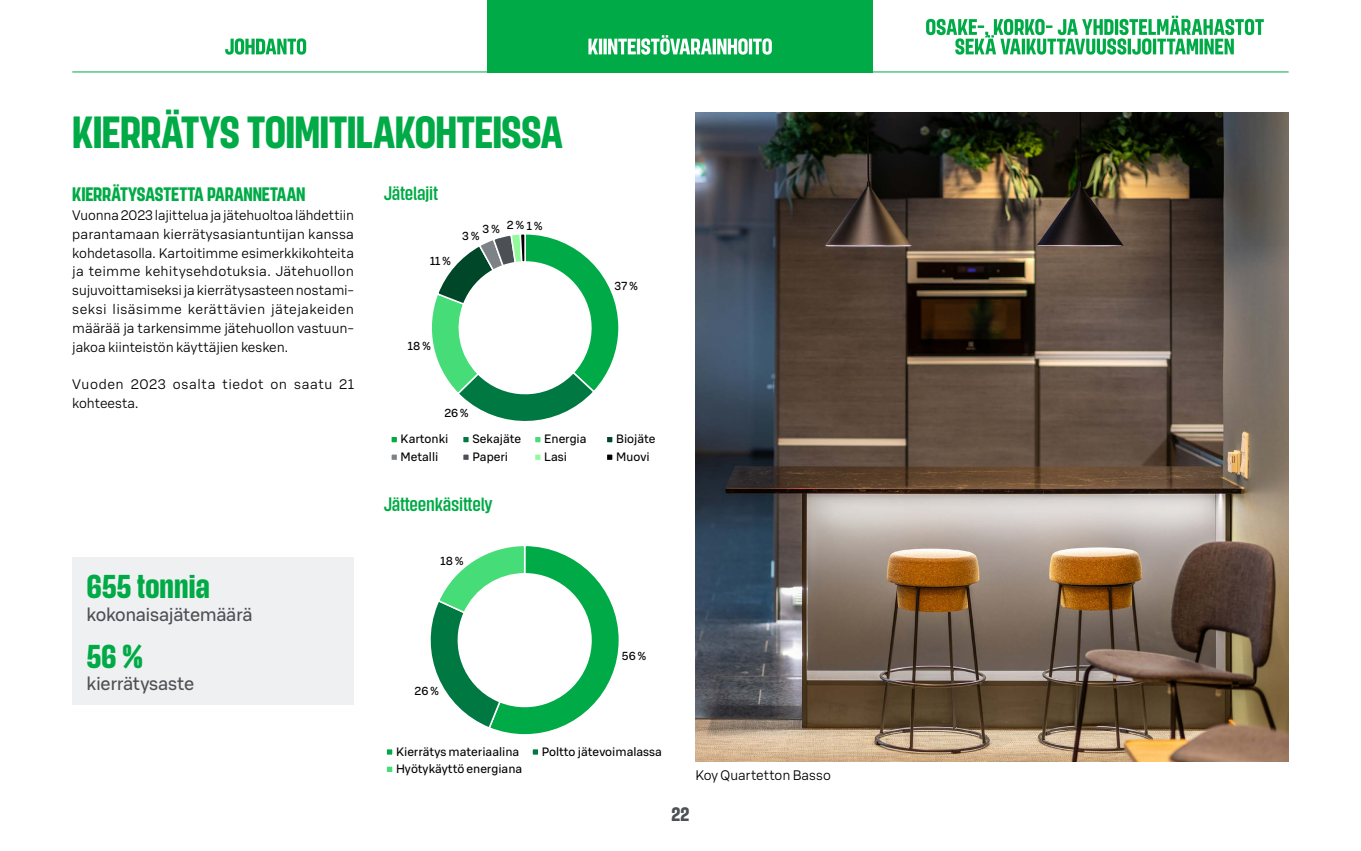
<style>
.page{position:relative;width:1361px;height:851px;background:#fff}
.page>*{position:absolute;margin:0;border:0;box-sizing:border-box;transform-origin:0 0}
.H2_Otsikko_A{font:700 45px "S Bonus Display";letter-spacing:-.01em;color:#00aa46}
.vihreä_nosto{font:700 33px "S Bonus Display";letter-spacing:-.015em;color:#00aa46}
.H3_Otsikko_B{font:700 19.5px "S Bonus Display";letter-spacing:-.005em;color:#00aa46}
.t1{font:600 19.5px "S Bonus Display";letter-spacing:-.015em;color:#00aa46}
.t2{font:700 19.5px "S Bonus Display";color:#4b5055}
.vihreän_noston_pari{font:18px "S Bonus UX";letter-spacing:-.02em;color:#4b5055}
.P_Leipis{font:300 13.5px/18.8px "S Bonus UX";color:#000;text-align:justify}
.P_Leipis-2{font:300 13.5px/18.8px "S Bonus UX";letter-spacing:.04em;color:#000}
.t3{font:11.85px "S Bonus UX";color:#000}
.t4{font:11.4px "S Bonus UX";letter-spacing:.005em;color:#000}
</style>
<div class="page">
<div style="left:487px;top:0;width:386px;height:72px;background:#00aa46"></div>
<svg style="left:225px;top:38px;width:81px;height:17px"></svg>
<svg style="left:588px;top:35px;width:184px;height:20px"></svg>
<svg style="left:926px;top:16px;width:337px;height:39px"></svg>
<hr style="left:72px;top:72px;width:1216px;height:1px;background:#00aa46">
<svg style="left:432px;top:234px;width:187px;height:187px"></svg>
<div style="left:391px;top:436px;width:7px;height:7px;background:#00aa46"></div>
<div style="left:390px;top:435px;width:8px;height:9px;border:2px solid #fff"></div>
<div style="left:462px;top:436px;width:7px;height:7px;background:#007841"></div>
<div style="left:462px;top:435px;width:8px;height:9px;border:2px solid #fff"></div>
<div style="left:534px;top:436px;width:7px;height:7px;background:#46dc78"></div>
<div style="left:534px;top:435px;width:8px;height:9px;border:2px solid #fff"></div>
<div style="left:606px;top:436px;width:7px;height:7px;background:#004628"></div>
<div style="left:605px;top:435px;width:9px;height:9px;border:2px solid #fff"></div>
<svg style="left:391px;top:454px;width:6px;height:6px"></svg>
<svg style="left:463px;top:454px;width:6px;height:6px"></svg>
<svg style="left:535px;top:454px;width:6px;height:6px"></svg>
<svg style="left:607px;top:454px;width:6px;height:6px"></svg>
<svg style="left:430px;top:546px;width:189px;height:189px"></svg>
<div style="left:385px;top:747px;width:9px;height:9px;background:#00aa46;border:2px solid #fff"></div>
<svg style="left:532px;top:749px;width:6px;height:6px"></svg>
<svg style="left:386px;top:766px;width:7px;height:6px"></svg>
<div style="left:73px;top:557px;width:281px;height:147px;background:#eff0f1"></div>
<img style="left:695px;top:112px;width:593px;height:649px">
<h2 class="H2_Otsikko_A" style="left:72px;top:104px;width:492px">KIERRÄTYS TOIMITILAKOHTEISSA</h2>
<h3 class="H3_Otsikko_B" style="left:72px;top:182px;width:235px">KIERRÄTYSASTETTA PARANNETAAN</h3>
<p class="P_Leipis" style="left:72px;top:205px;width:283px">Vuonna 2023 lajittelua ja jätehuoltoa lähdettiin parantamaan kierrätysasiantuntijan kanssa kohdetasolla. Kartoitimme esimerkkikohteita ja teimme kehitysehdotuksia. Jätehuollon sujuvoittamiseksi ja kierrätysasteen nostami&shy;seksi lisäsimme kerättävien jätejakeiden määrää ja tarkensimme jätehuollon vastuun&shy;jakoa kiinteistön käyttäjien kesken.</p>
<p class="P_Leipis-2" style="left:72px;top:374px;width:283px">Vuoden 2023 osalta tiedot on saatu 21 kohteesta.</p>
<h3 class="t1" style="left:384px;top:181px;width:56px">Jätelajit</h3>
<p class="t4" style="left:507px;top:218px;width:37px">2 % 1 %</p>
<p class="t4" style="left:482px;top:221px;width:19px">3 %</p>
<p class="t4" style="left:462px;top:228px;width:19px">3 %</p>
<p class="t4" style="left:430px;top:253px;width:22px">11 %</p>
<p class="t4" style="left:408px;top:338px;width:24px">18 %</p>
<p class="t4" style="left:444px;top:405px;width:26px">26 %</p>
<p class="t4" style="left:614px;top:278px;width:25px">37 %</p>
<p class="t3" style="left:401px;top:431px;width:49px">Kartonki</p>
<p class="t3" style="left:472px;top:431px;width:50px">Sekajäte</p>
<p class="t3" style="left:544px;top:431px;width:44px">Energia</p>
<p class="t3" style="left:616px;top:431px;width:41px">Biojäte</p>
<p class="t3" style="left:401px;top:448px;width:39px">Metalli</p>
<p class="t3" style="left:472px;top:448px;width:37px">Paperi</p>
<p class="t3" style="left:544px;top:448px;width:24px">Lasi</p>
<p class="t3" style="left:616px;top:448px;width:35px">Muovi</p>
<h3 class="t1" style="left:384px;top:492px;width:110px">Jätteenkäsittely</h3>
<p class="vihreä_nosto" style="left:87px;top:566px;width:125px">655 tonnia</p>
<p class="vihreän_noston_pari" style="left:87px;top:602px;width:168px">kokonaisajätemäärä</p>
<p class="vihreä_nosto" style="left:87px;top:635px;width:57px">56 %</p>
<p class="vihreän_noston_pari" style="left:87px;top:671px;width:109px">kierrätysaste</p>
<p class="t4" style="left:441px;top:553px;width:24px">18 %</p>
<p class="t4" style="left:414px;top:683px;width:26px">26 %</p>
<p class="t4" style="left:622px;top:648px;width:26px">56 %</p>
<p class="t3" style="left:396px;top:743px;width:125px">Kierrätys materiaalina</p>
<p class="t3" style="left:542px;top:743px;width:122px">Poltto jätevoimalassa</p>
<p class="t3" style="left:396px;top:760px;width:128px">Hyötykäyttö energiana</p>
<p class="P_Leipis" style="left:695px;top:764px;width:137px">Koy Quartetton Basso</p>
<h3 class="t2" style="left:671px;top:801px;width:19px">22</h3>
</div>
